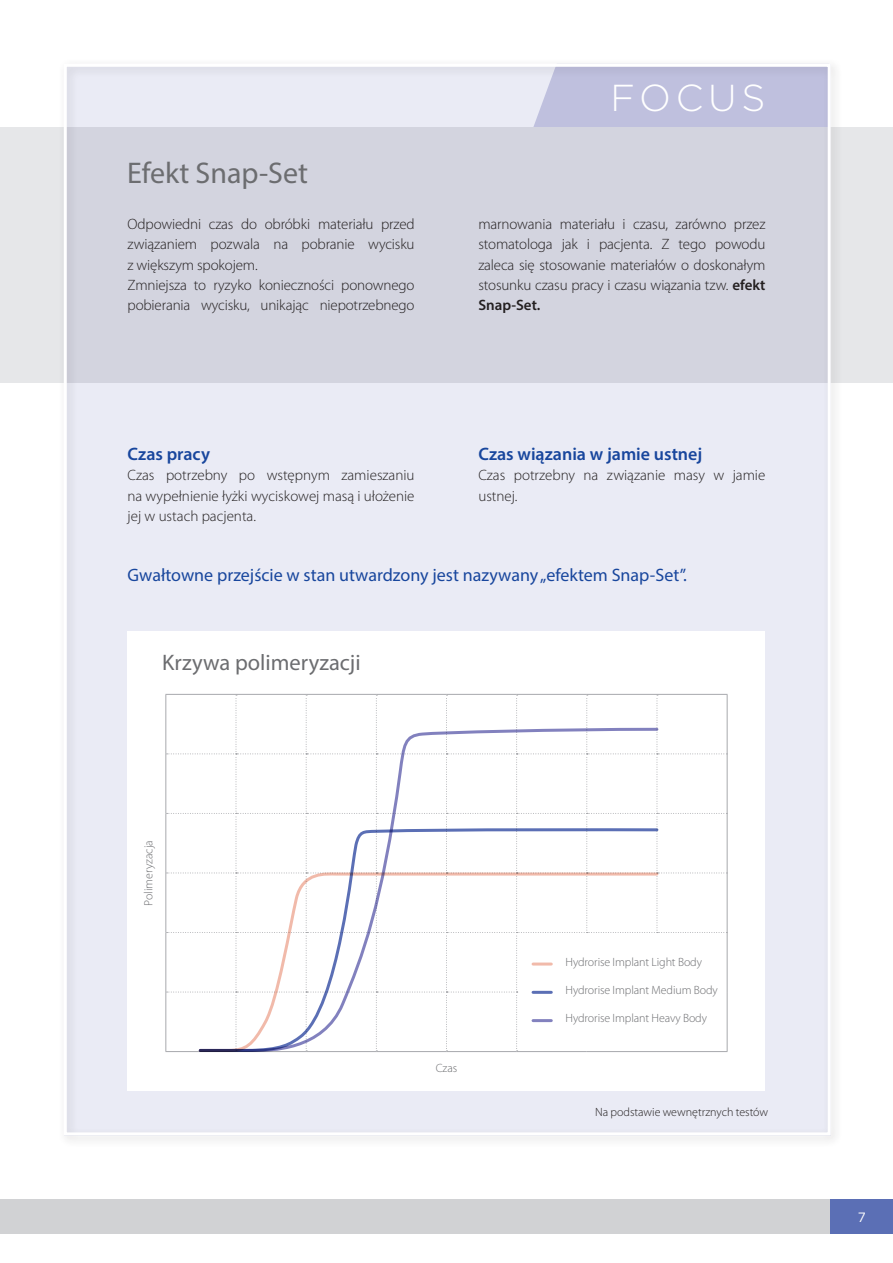
<style>
.page{position:relative;width:893px;height:1263px;background:#fff}
.page>*{position:absolute;margin:0;border:0;box-sizing:border-box;transform-origin:0 0}
.page_title{font:300 37.5px "Gotham";letter-spacing:.125em;color:#fff}
.h3_white{font:30px "Myriad Pro";color:#6c6d70}
.h3_white-2{font:22.5px "Myriad Pro";color:#6c6d70}
.unordered_list{font:18px "Myriad Pro";color:#18469d}
.unordered_list-2{font:600 18px "Myriad Pro";color:#18469d}
.text{font:300 15px/20.2px "Myriad Pro";letter-spacing:-.01em;color:#231f20;text-align:justify}
.t1{font:13.5px "Gotham";color:#fff}
.unordered_list-3{font:300 12px "Myriad Pro";letter-spacing:-.01em;color:#6c6d70}
.text-2{font:300 12px "Myriad Pro";color:#231f20}
.h3_white-3{font:300 12px "Myriad Pro";color:#6c6d70}
.s1{font-weight:600}
</style>
<div class="page">
<div style="left:0;top:1199px;width:829px;height:34px;background:#d1d2d4"></div>
<div style="left:831px;top:1199px;width:62px;height:34px;background:#5b6fb5"></div>
<div style="left:0;top:128px;width:893px;height:255px;background:#e6e7e9"></div>
<div style="left:58px;top:58px;width:785px;height:1090px;background:#231f20;opacity:.2"></div>
<div style="left:128px;top:631px;width:637px;height:460px;background:#fff"></div>
<hr style="left:165px;top:694px;width:71px;height:1px;background:#a8a9ad">
<hr style="left:165px;top:695px;width:1px;height:59px;background:#a8a9ad">
<hr style="left:236px;top:694px;width:70px;height:1px;background:#a8a9ad">
<hr style="left:306px;top:694px;width:70px;height:1px;background:#a8a9ad">
<hr style="left:376px;top:694px;width:70px;height:1px;background:#a8a9ad">
<hr style="left:446px;top:694px;width:71px;height:1px;background:#a8a9ad">
<hr style="left:517px;top:694px;width:70px;height:1px;background:#a8a9ad">
<hr style="left:587px;top:694px;width:70px;height:1px;background:#a8a9ad">
<hr style="left:657px;top:694px;width:70px;height:1px;background:#a8a9ad">
<hr style="left:727px;top:695px;width:1px;height:59px;background:#a8a9ad">
<hr style="left:165px;top:754px;width:1px;height:59px;background:#a8a9ad">
<hr style="left:727px;top:754px;width:1px;height:59px;background:#a8a9ad">
<hr style="left:165px;top:813px;width:1px;height:60px;background:#a8a9ad">
<hr style="left:727px;top:813px;width:1px;height:60px;background:#a8a9ad">
<hr style="left:165px;top:873px;width:1px;height:59px;background:#a8a9ad">
<hr style="left:727px;top:873px;width:1px;height:59px;background:#a8a9ad">
<hr style="left:165px;top:932px;width:1px;height:60px;background:#a8a9ad">
<hr style="left:727px;top:932px;width:1px;height:60px;background:#a8a9ad">
<hr style="left:165px;top:992px;width:1px;height:59px;background:#a8a9ad">
<hr style="left:727px;top:992px;width:1px;height:59px;background:#a8a9ad">
<svg style="left:167px;top:695px;width:560px;height:356px"></svg>
<hr style="left:165px;top:1051px;width:71px;height:1px;background:#a8a9ad">
<hr style="left:657px;top:1051px;width:70px;height:1px;background:#a8a9ad">
<svg style="left:197px;top:726px;width:463px;height:101px"></svg>
<svg style="left:197px;top:827px;width:463px;height:44px"></svg>
<svg style="left:197px;top:871px;width:463px;height:181px"></svg>
<hr style="left:533px;top:962px;width:18px;height:3px;background:#f1baaa">
<hr style="left:533px;top:991px;width:18px;height:3px;background:#5b6fb5">
<hr style="left:533px;top:1019px;width:18px;height:3px;background:#8281be">
<p class="h3_white" style="left:127px;top:154px;width:183px">Efekt Snap-Set</p>
<p class="text" style="left:128px;top:214px;width:289px">Odpowiedni czas do obróbki materiału przed związaniem pozwala na pobranie wycisku z większym spokojem.</p>
<p class="text" style="left:128px;top:275px;width:289px">Zmniejsza to ryzyko konieczności ponownego pobierania wycisku, unikając niepotrzebnego</p>
<p class="unordered_list-2" style="left:128px;top:442px;width:84px">Czas pracy</p>
<p class="text" style="left:128px;top:465px;width:289px">Czas potrzebny po wstępnym zamieszaniu na wypełnienie łyżki wyciskowej masą i ułożenie jej w ustach pacjenta.</p>
<p class="page_title" style="left:611px;top:74px;width:156px">FOCUS</p>
<p class="text" style="left:478px;top:214px;width:289px">marnowania materiału i czasu, zarówno przez stomatologa jak i pacjenta. Z tego powodu zaleca się stosowanie materiałów o doskonałym stosunku czasu pracy i czasu wiązania tzw. <span class="s1">efekt Snap-Set.</span></p>
<p class="unordered_list-2" style="left:478px;top:442px;width:226px">Czas wiązania w jamie ustnej</p>
<p class="text" style="left:478px;top:465px;width:288px">Czas potrzebny na związanie masy w jamie ustnej.</p>
<p class="unordered_list" style="left:128px;top:563px;width:561px">Gwałtowne przejście w stan utwardzony jest nazywany „efektem Snap-Set”.</p>
<p class="h3_white-2" style="left:162px;top:649px;width:200px">Krzywa polimeryzacji</p>
<p class="h3_white-3" style="left:142px;top:906px;width:67px;rotate:-90deg">Polimeryzacja</p>
<p class="h3_white-3" style="left:436px;top:1061px;width:23px">Czas</p>
<p class="unordered_list-3" style="left:566px;top:955px;width:138px">Hydrorise Implant Light Body</p>
<p class="unordered_list-3" style="left:566px;top:983px;width:154px">Hydrorise Implant Medium Body</p>
<p class="unordered_list-3" style="left:566px;top:1011px;width:143px">Hydrorise Implant Heavy Body</p>
<p class="text-2" style="left:595px;top:1106px;width:175px">Na podstawie wewnętrznych testów</p>
<p class="t1" style="left:858px;top:1208px;width:10px">7</p>
</div>
